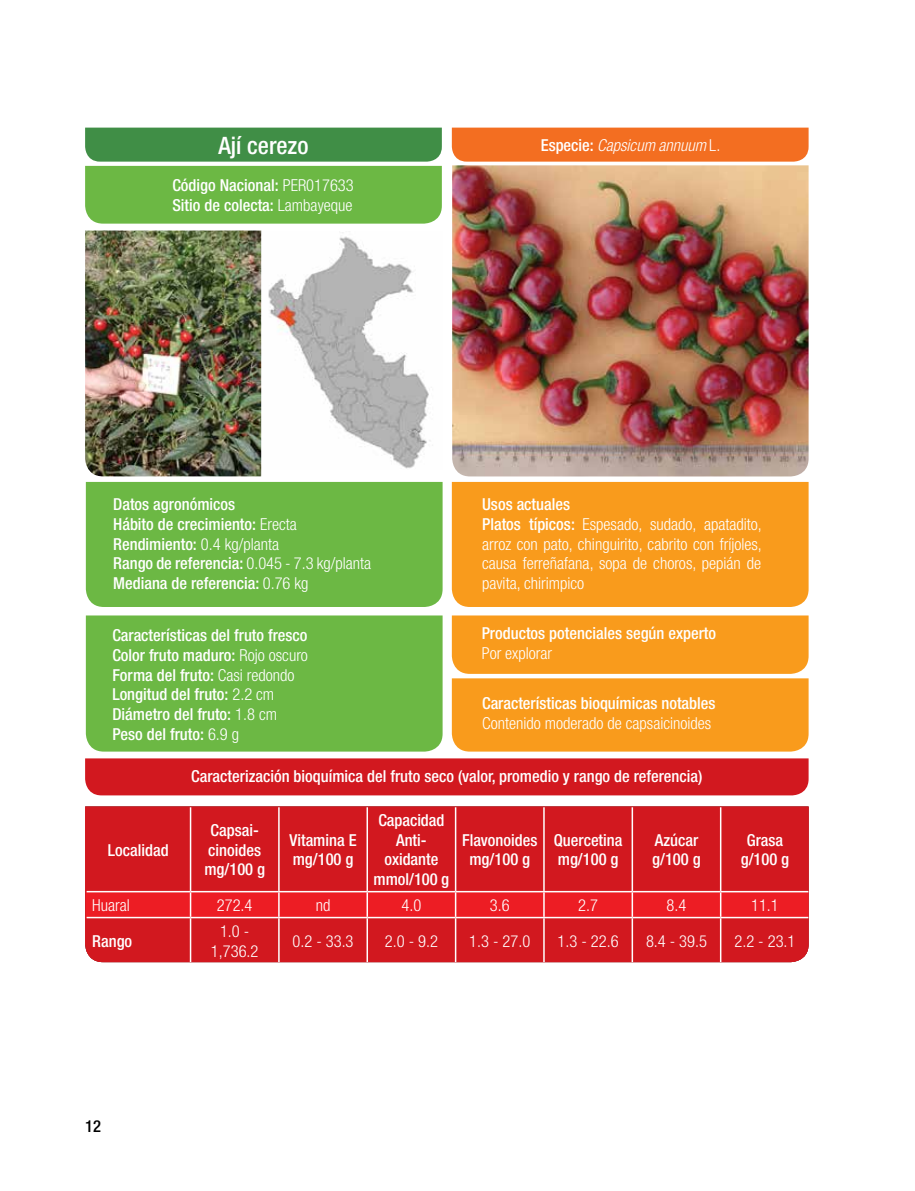
<style>
.page{position:relative;width:915px;height:1191px;background:#fff}
.page>*{position:absolute;margin:0;border:0;box-sizing:border-box;transform-origin:0 0}
.t1{font:500 condensed 24px "Helvetica Neue";color:#fff}
.t2{font:500 condensed 16.5px/19.8px "Helvetica Neue";color:#fff}
.t3{font:300 condensed 16.5px/19.8px "Helvetica Neue";color:#fff;text-align:center}
.t4{font:italic 300 condensed 16.5px "Helvetica Neue";color:#fff}
.t5{font:500 condensed 16.5px "Helvetica Neue";color:#000}
.s1{font-weight:500;font-style:normal}
.s2{font-style:normal}
.s3{font-weight:300}
.s4{font-weight:500}
</style>
<div class="page">
<div style="left:86px;top:806px;width:722px;height:156px;background:#d2181f"></div>
<hr style="left:190px;top:807px;width:1px;height:84px;background:#fff">
<hr style="left:278px;top:807px;width:1px;height:84px;background:#fff">
<hr style="left:366px;top:807px;width:2px;height:84px;background:#fff">
<hr style="left:454px;top:807px;width:2px;height:84px;background:#fff">
<hr style="left:543px;top:807px;width:1px;height:84px;background:#fff">
<hr style="left:631px;top:807px;width:2px;height:84px;background:#fff">
<hr style="left:719px;top:807px;width:2px;height:84px;background:#fff">
<svg style="left:86px;top:891px;width:722px;height:26px;background:#ed2930"></svg>
<hr style="left:632px;top:891px;width:88px;height:1px;background:#fff">
<hr style="left:631px;top:892px;width:2px;height:24px;background:#fff">
<hr style="left:720px;top:891px;width:88px;height:1px;background:#fff">
<hr style="left:719px;top:892px;width:2px;height:24px;background:#fff">
<hr style="left:87px;top:916px;width:103px;height:2px;background:#fff">
<hr style="left:190px;top:916px;width:89px;height:2px;background:#fff">
<hr style="left:190px;top:918px;width:1px;height:44px;background:#fff">
<hr style="left:279px;top:916px;width:88px;height:2px;background:#fff">
<hr style="left:278px;top:918px;width:1px;height:44px;background:#fff">
<hr style="left:367px;top:916px;width:88px;height:2px;background:#fff">
<hr style="left:366px;top:918px;width:2px;height:44px;background:#fff">
<hr style="left:455px;top:916px;width:88px;height:2px;background:#fff">
<hr style="left:454px;top:918px;width:2px;height:44px;background:#fff">
<hr style="left:543px;top:916px;width:89px;height:2px;background:#fff">
<hr style="left:543px;top:918px;width:1px;height:44px;background:#fff">
<hr style="left:632px;top:916px;width:88px;height:2px;background:#fff">
<hr style="left:631px;top:918px;width:2px;height:44px;background:#fff">
<hr style="left:720px;top:916px;width:88px;height:2px;background:#fff">
<hr style="left:719px;top:918px;width:2px;height:44px;background:#fff">
<img style="left:261px;top:231px;width:170px;height:238px">
<div style="left:85px;top:758px;width:723px;height:37px;background:#d2181f"></div>
<svg style="left:85px;top:128px;width:356px;height:96px;background:#64ad4f"></svg>
<div style="left:86px;top:482px;width:356px;height:125px;background:#6cb844"></div>
<div style="left:451px;top:482px;width:357px;height:125px;background:#f99b1c"></div>
<div style="left:86px;top:615px;width:356px;height:136px;background:#6cb844"></div>
<div style="left:451px;top:128px;width:357px;height:34px;background:#f36e21"></div>
<div style="left:451px;top:615px;width:357px;height:136px;background:#f99b1c"></div>
<img style="left:452px;top:165px;width:356px;height:311px">
<img style="left:85px;top:230px;width:176px;height:246px">
<h1 class="t1" style="left:218px;top:131px;width:92px">Ají cerezo</h1>
<p class="t4" style="left:540px;top:135px;width:181px"><span class="s1">Especie:</span> Capsicum annuum <span class="s2">L.</span></p>
<p class="t2" style="left:172px;top:175px;width:183px">Código Nacional: <span class="s3">PER017633<br></span>Sitio de colecta: <span class="s3">Lambayeque</span></p>
<p class="t2" style="left:113px;top:494px;width:259px">Datos agronómicos<br>Hábito de crecimiento: <span class="s3">Erecta<br></span>Rendimiento: <span class="s3">0.4 kg/planta<br></span>Rango de referencia: <span class="s3">0.045 - 7.3 kg/planta<br></span>Mediana de referencia: <span class="s3">0.76 kg</span></p>
<p class="t2" style="left:112px;top:625px;width:197px">Características del fruto fresco<br>Color fruto maduro: <span class="s3">Rojo oscuro<br></span>Forma del fruto: <span class="s3">Casi redondo<br></span>Longitud del fruto: <span class="s3">2.2 cm<br></span>Diámetro del fruto: <span class="s3">1.8 cm<br></span>Peso del fruto: <span class="s3">6.9 g</span></p>
<p class="t3" style="left:482px;top:494px;width:281px;text-align:left"><span class="s4">Usos actuales<br>Platos típicos:</span> Espesado, sudado, apatadito, arroz con pato, chinguirito, cabrito con fríjoles, causa ferreñafana, sopa de choros, pepián de pavita, chirimpico</p>
<p class="t2" style="left:481px;top:623px;width:236px">Productos potenciales según experto</p>
<p class="t3" style="left:481px;top:643px;width:72px">Por explorar</p>
<p class="t2" style="left:482px;top:693px;width:235px">Características bioquímicas notables</p>
<p class="t3" style="left:482px;top:713px;width:231px">Contenido moderado de capsaicinoides</p>
<p class="t2" style="left:108px;top:839px;width:62px">Localidad</p>
<p class="t2" style="left:191px;top:766px;width:512px">Caracterización bioquímica del fruto seco (valor, promedio y rango de referencia)</p>
<p class="t2" style="left:204px;top:819px;width:62px;text-align:center">Capsai&shy;cinoides mg/100 g</p>
<p class="t2" style="left:289px;top:829px;width:69px">Vitamina E mg/100 g</p>
<p class="t2" style="left:373px;top:810px;width:77px;text-align:center">Capacidad<br>Anti&shy;oxidante mmol/100 g</p>
<p class="t2" style="left:462px;top:829px;width:77px;text-align:center">Flavonoides mg/100 g</p>
<p class="t2" style="left:553px;top:829px;width:70px">Quercetina mg/100 g</p>
<p class="t2" style="left:652px;top:829px;width:50px">Azúcar g/100 g</p>
<p class="t2" style="left:740px;top:829px;width:50px;text-align:center">Grasa g/100 g</p>
<p class="t3" style="left:92px;top:895px;width:39px">Huaral</p>
<p class="t3" style="left:217px;top:895px;width:37px">272.4</p>
<p class="t3" style="left:315px;top:895px;width:16px">nd</p>
<p class="t3" style="left:401px;top:895px;width:21px">4.0</p>
<p class="t3" style="left:489px;top:895px;width:21px">3.6</p>
<p class="t3" style="left:578px;top:895px;width:21px">2.7</p>
<p class="t3" style="left:666px;top:895px;width:21px">8.4</p>
<p class="t3" style="left:750px;top:895px;width:29px">11.1</p>
<p class="t2" style="left:92px;top:931px;width:42px">Rango</p>
<p class="t3" style="left:211px;top:921px;width:49px">1.0 -<br>1,736.2</p>
<p class="t3" style="left:292px;top:931px;width:62px">0.2 - 33.3</p>
<p class="t3" style="left:385px;top:931px;width:55px">2.0 - 9.2</p>
<p class="t3" style="left:469px;top:931px;width:62px">1.3 - 27.0</p>
<p class="t3" style="left:557px;top:931px;width:62px">1.3 - 22.6</p>
<p class="t3" style="left:645px;top:931px;width:62px">8.4 - 39.5</p>
<p class="t3" style="left:734px;top:931px;width:62px">2.2 - 23.1</p>
<p class="t5" style="left:85px;top:1116px;width:17px">12</p>
</div>
